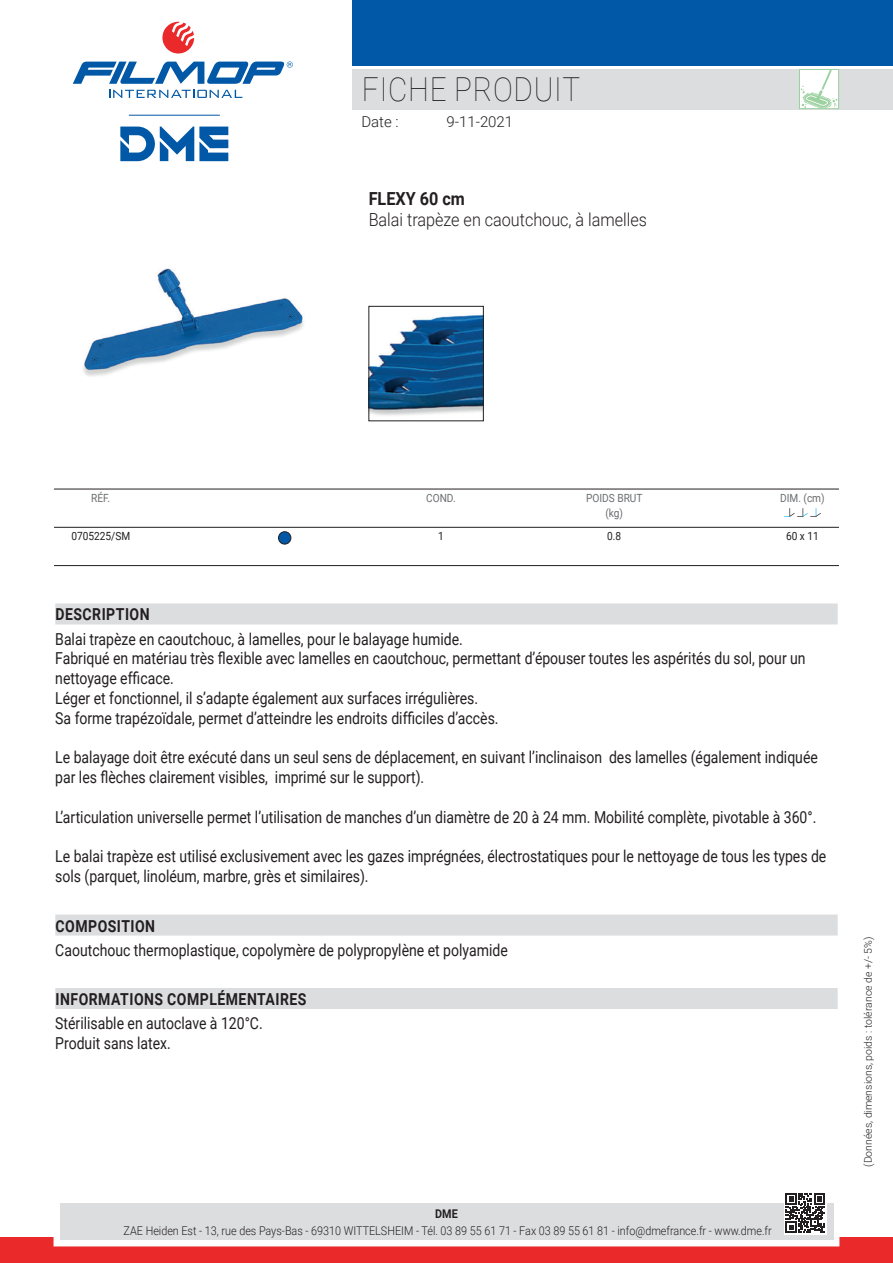
<style>
.page{position:relative;width:893px;height:1263px;background:#fff}
.page>*{position:absolute;margin:0;border:0;box-sizing:border-box;transform-origin:0 0}
.t1{font:100 33px "Roboto";letter-spacing:.025em;color:#231f20;scale:.9 1}
.t2{font:300 18px "Roboto";color:#231f20;scale:.9 1}
.t3{font:700 18px "Roboto";color:#231f20;scale:.9 1}
.t4{font:16.5px/19.8px "Roboto";color:#231f20;scale:.85 1}
.t5{font:700 16.5px "Roboto";letter-spacing:.035em;color:#231f20;scale:.85 1}
.t6{font:300 15px "Roboto";color:#231f20}
.t7{font:300 12px "Roboto";color:#231f20;scale:.9 1}
.t8{font:700 12px "Roboto";color:#231f20;scale:.9 1}
.t9{font:11.25px/15px "Roboto";color:#6c6d70;text-align:center;scale:.9 1}
.t10{font:11.25px "Roboto";color:#231f20;scale:.9 1}
.t11{font:300 10.5px "Roboto";color:#231f20}
</style>
<div class="page">
<div style="left:353px;top:69px;width:540px;height:40px;background:#dcdddf"></div>
<svg style="left:109px;top:90px;width:133px;height:8px"></svg>
<svg style="left:162px;top:22px;width:32px;height:32px"></svg>
<svg style="left:73px;top:61px;width:220px;height:23px"></svg>
<div style="left:353px;top:0;width:540px;height:66px;background:#0158a6"></div>
<div style="left:0;top:1237px;width:893px;height:26px;background:#e9292a"></div>
<div style="left:54px;top:1197px;width:785px;height:49px;border:12px solid #fff"></div>
<div style="left:60px;top:1203px;width:773px;height:37px;background:#dcdddf"></div>
<svg style="left:120px;top:126px;width:108px;height:35px"></svg>
<hr style="left:129px;top:115px;width:91px;height:1px;background:#0158a6">
<svg style="left:784px;top:1193px;width:42px;height:41px"></svg>
<svg style="left:786px;top:1193px;width:39px;height:39px;background:#706e6f"></svg>
<svg style="left:799px;top:69px;width:40px;height:40px"></svg>
<svg style="left:801px;top:69px;width:36px;height:40px"></svg>
<img style="left:83px;top:268px;width:221px;height:109px">
<div style="left:55px;top:603px;width:783px;height:21px;background:#dcdddf"></div>
<div style="left:55px;top:914px;width:783px;height:21px;background:#dcdddf"></div>
<div style="left:55px;top:988px;width:783px;height:21px;background:#dcdddf"></div>
<hr style="left:54px;top:489px;width:785px;height:1px;background:#231f20">
<hr style="left:54px;top:565px;width:785px;height:1px;background:#231f20">
<hr style="left:54px;top:527px;width:785px;height:1px;background:#231f20">
<div style="left:278px;top:532px;width:13px;height:12px;background:#0158a6;border-radius:50%"></div>
<div style="left:278px;top:531px;width:13px;height:13px;border:1px solid #231f20;border-radius:50%"></div>
<svg style="left:784px;top:508px;width:37px;height:9px"></svg>
<img style="left:371px;top:315px;width:110px;height:101px">
<h1 class="t1" style="left:362px;top:67px;width:244px">FICHE PRODUIT</h1>
<p class="t6" style="left:361px;top:111px;width:39px">Date :</p>
<p class="t6" style="left:446px;top:111px;width:68px">9-11-2021</p>
<p class="t3" style="left:369px;top:186px;width:108px">FLEXY 60 cm</p>
<p class="t2" style="left:369px;top:207px;width:311px">Balai trapèze en caoutchouc, à lamelles</p>
<p class="t9" style="left:91px;top:490px;width:23px">RÉF.</p>
<p class="t10" style="left:71px;top:528px;width:67px">0705225/SM</p>
<p class="t9" style="left:426px;top:490px;width:34px">COND.</p>
<p class="t10" style="left:438px;top:528px;width:8px">1</p>
<p class="t9" style="left:586px;top:490px;width:64px">POIDS BRUT (kg)</p>
<p class="t10" style="left:607px;top:528px;width:17px">0.8</p>
<p class="t9" style="left:780px;top:490px;width:51px">DIM. (cm)</p>
<p class="t10" style="left:786px;top:528px;width:38px">60 x 11</p>
<p class="t5" style="left:56px;top:603px;width:112px">DESCRIPTION</p>
<p class="t4" style="left:55px;top:628px;width:884px">Balai trapèze en caoutchouc, à lamelles, pour le balayage humide.<br>Fabriqué en matériau très flexible avec lamelles en caoutchouc, permettant d’épouser toutes les aspérités du sol, pour un nettoyage efficace.<br>Léger et fonctionnel, il s’adapte également aux surfaces irrégulières.<br>Sa forme trapézoïdale, permet d’atteindre les endroits difficiles d’accès.</p>
<p class="t4" style="left:55px;top:747px;width:899px">Le balayage doit être exécuté dans un seul sens de déplacement, en suivant l’inclinaison des lamelles (également indiquée par les flèches clairement visibles, imprimé sur le support).</p>
<p class="t4" style="left:55px;top:806px;width:897px">L’articulation universelle permet l’utilisation de manches d’un diamètre de 20 à 24 mm. Mobilité complète, pivotable à 360°.</p>
<p class="t4" style="left:55px;top:846px;width:909px">Le balai trapèze est utilisé exclusivement avec les gazes imprégnées, électrostatiques pour le nettoyage de tous les types de sols (parquet, linoléum, marbre, grès et similaires).</p>
<p class="t5" style="left:56px;top:914px;width:119px">COMPOSITION</p>
<p class="t4" style="left:55px;top:939px;width:534px">Caoutchouc thermoplastique, copolymère de polypropylène et polyamide</p>
<p class="t5" style="left:56px;top:987px;width:297px">INFORMATIONS COMPLÉMENTAIRES</p>
<p class="t4" style="left:55px;top:1013px;width:246px">Stérilisable en autoclave à 120°C.<br>Produit sans latex.</p>
<p class="t8" style="left:435px;top:1206px;width:27px">DME</p>
<p class="t7" style="left:124px;top:1222px;width:722px">ZAE Heiden Est - 13, rue des Pays-Bas - 69310 WITTELSHEIM - Tél. 03 89 55 61 71 - Fax 03 89 55 61 81 - info@dmefrance.fr - www.dme.fr</p>
<p class="t11" style="left:861px;top:1167px;width:232px;rotate:-90deg">(Données, dimensions, poids : tolérance de +/- 5%)</p>
</div>
